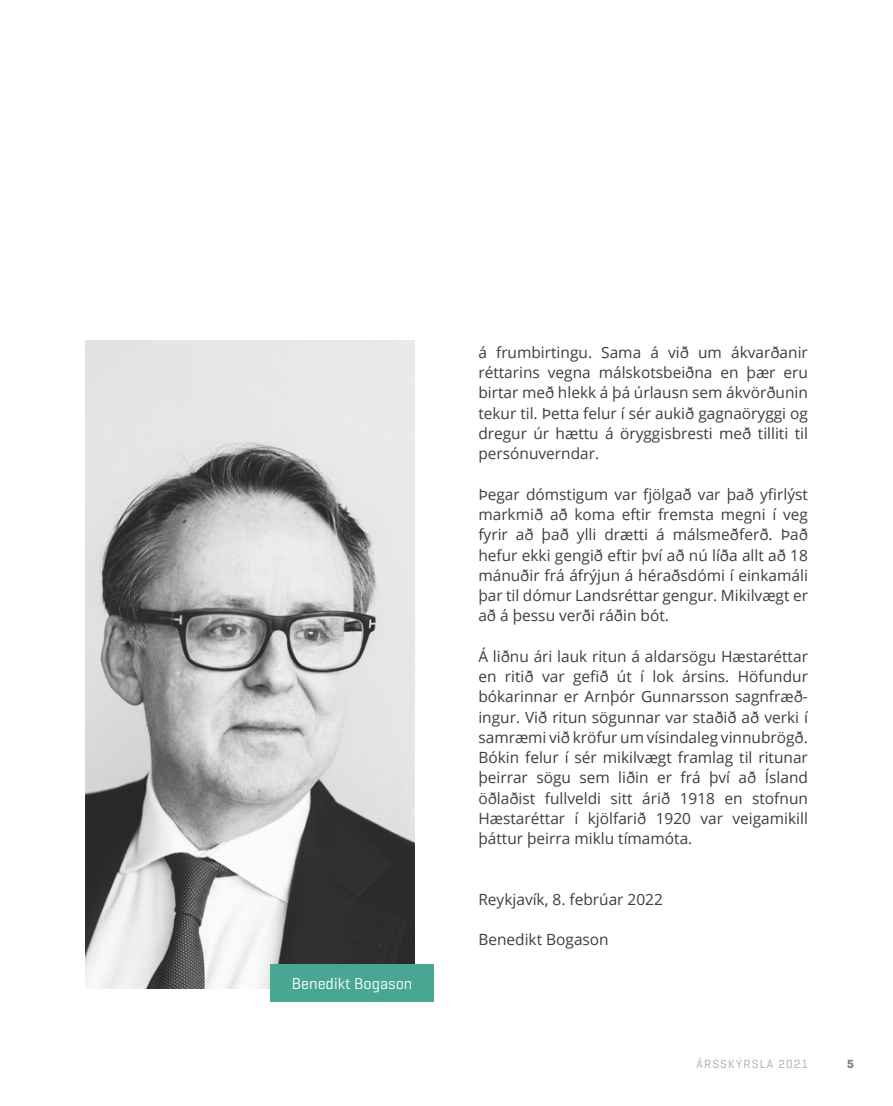
<style>
.page{position:relative;width:893px;height:1106px;background:#fff}
.page>*{position:absolute;margin:0;border:0;box-sizing:border-box;transform-origin:0 0}
.t1{font:16.05px "Geogrotesque";color:#fff}
.t2{font:15.45px/20.2px "Open Sans";color:#3e3e3f;text-align:justify}
.t3{font:12px "Geogrotesque";letter-spacing:.1em;color:#a8a9ad}
.t4{font:700 12px "Geogrotesque";color:#808285}
</style>
<div class="page">
<img style="left:85px;top:340px;width:330px;height:648px">
<div style="left:271px;top:964px;width:163px;height:37px;background:#48a693"></div>
<p class="t1" style="left:292px;top:973px;width:122px">Benedikt Bogason</p>
<p class="t2" style="left:478px;top:342px;width:331px">á frumbirtingu. Sama á við um ákvarðanir réttarins vegna málskotsbeiðna en þær eru birtar með hlekk á þá úrlausn sem ákvörðunin tekur til. Þetta felur í sér aukið gagnaöryggi og dregur úr hættu á öryggisbresti með tilliti til persónuverndar.</p>
<p class="t2" style="left:478px;top:483px;width:331px">Þegar dómstigum var fjölgað var það yfirlýst markmið að koma eftir fremsta megni í veg fyrir að það ylli drætti á málsmeðferð. Það hefur ekki gengið eftir því að nú líða allt að 18 mánuðir frá áfrýjun á héraðsdómi í einkamáli þar til dómur Landsréttar gengur. Mikilvægt er að á þessu verði ráðin bót.</p>
<p class="t2" style="left:478px;top:645px;width:331px">Á liðnu ári lauk ritun á aldarsögu Hæstaréttar en ritið var gefið út í lok ársins. Höfundur bókarinnar er Arnþór Gunnarsson sagnfræð&shy;ingur. Við ritun sögunnar var staðið að verki í samræmi við kröfur um vísindaleg vinnubrögð.<br>Bókin felur í sér mikilvægt framlag til ritunar þeirrar sögu sem liðin er frá því að Ísland öðlaðist fullveldi sitt árið 1918 en stofnun Hæstaréttar í kjölfarið 1920 var veigamikill þáttur þeirra miklu tímamóta.</p>
<p class="t2" style="left:478px;top:888px;width:186px">Reykjavík, 8. febrúar 2022</p>
<p class="t2" style="left:478px;top:929px;width:132px">Benedikt Bogason</p>
<p class="t3" style="left:696px;top:1056px;width:113px">ÁRSSKÝRSLA 2021</p>
<p class="t4" style="left:847px;top:1056px;width:8px">5</p>
</div>
